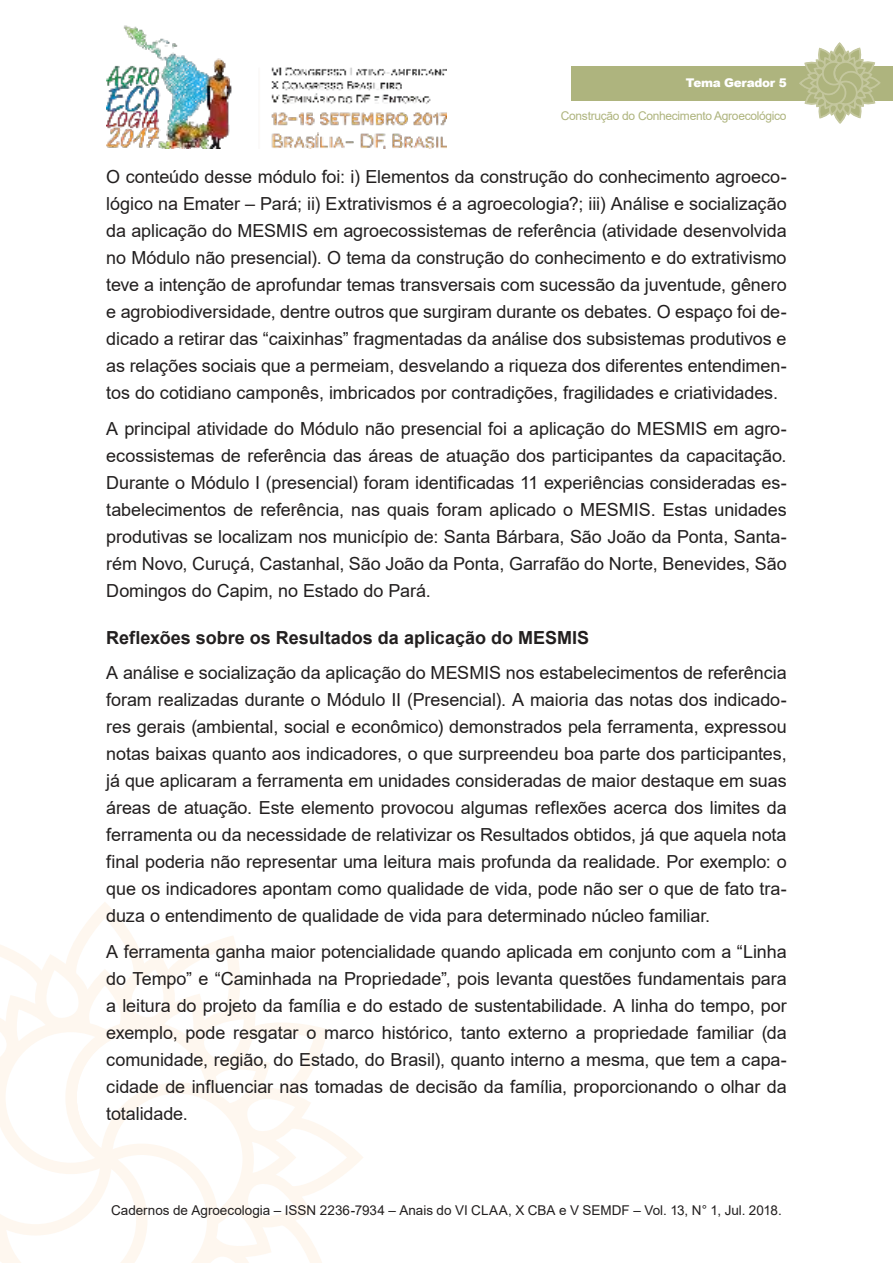
<style>
.page{position:relative;width:893px;height:1263px;background:#fff}
.page>*{position:absolute;margin:0;border:0;box-sizing:border-box;transform-origin:0 0}
.t1{font:18px/27px "Arial";letter-spacing:-.005em;color:#221f1f;text-align:justify}
.t2{font:700 18px "Arial";color:#221f1f}
.t3{font:13.5px "Arial";color:#221f1f}
.t4{font:12px "Arial";letter-spacing:-.025em;color:#aeb47e}
.t5{font:900 12px "Arial";letter-spacing:-.025em;color:#fff}
</style>
<div class="page">
<img style="left:106px;top:25px;width:340px;height:124px">
<svg style="left:0;top:910px;width:363px;height:353px"></svg>
<div style="left:571px;top:66px;width:322px;height:34px;background:#aeb47e"></div>
<svg style="left:798px;top:43px;width:83px;height:81px"></svg>
<p class="t5" style="left:686px;top:76px;width:102px">Tema Gerador 5</p>
<p class="t4" style="left:561px;top:112px;width:227px">Construção do Conhecimento Agroecológico</p>
<p class="t1" style="left:106px;top:165px;width:682px">O conteúdo desse módulo foi: i) Elementos da construção do conhecimento agroeco&shy;lógico na Emater – Pará; ii) Extrativismos é a agroecologia?; iii) Análise e socialização da aplicação do MESMIS em agroecossistemas de referência (atividade desenvolvida no Módulo não presencial). O tema da construção do conhecimento e do extrativismo teve a intenção de aprofundar temas transversais com sucessão da juventude, gênero e agrobiodiversidade, dentre outros que surgiram durante os debates. O espaço foi de&shy;dicado a retirar das “caixinhas” fragmentadas da análise dos subsistemas produtivos e as relações sociais que a permeiam, desvelando a riqueza dos diferentes entendimen&shy;tos do cotidiano camponês, imbricados por contradições, fragilidades e criatividades.</p>
<p class="t1" style="left:106px;top:417px;width:682px">A principal atividade do Módulo não presencial foi a aplicação do MESMIS em agro&shy;ecossistemas de referência das áreas de atuação dos participantes da capacitação.<br>Durante o Módulo I (presencial) foram identificadas 11 experiências consideradas es&shy;tabelecimentos de referência, nas quais foram aplicado o MESMIS. Estas unidades produtivas se localizam nos município de: Santa Bárbara, São João da Ponta, Santa&shy;rém Novo, Curuçá, Castanhal, São João da Ponta, Garrafão do Norte, Benevides, São Domingos do Capim, no Estado do Pará.</p>
<p class="t2" style="left:106px;top:631px;width:484px">Reflexões sobre os Resultados da aplicação do MESMIS</p>
<p class="t1" style="left:106px;top:661px;width:682px">A análise e socialização da aplicação do MESMIS nos estabelecimentos de referência foram realizadas durante o Módulo II (Presencial). A maioria das notas dos indicado&shy;res gerais (ambiental, social e econômico) demonstrados pela ferramenta, expressou notas baixas quanto aos indicadores, o que surpreendeu boa parte dos participantes, já que aplicaram a ferramenta em unidades consideradas de maior destaque em suas áreas de atuação. Este elemento provocou algumas reflexões acerca dos limites da ferramenta ou da necessidade de relativizar os Resultados obtidos, já que aquela nota final poderia não representar uma leitura mais profunda da realidade. Por exemplo: o que os indicadores apontam como qualidade de vida, pode não ser o que de fato tra&shy;duza o entendimento de qualidade de vida para determinado núcleo familiar.</p>
<p class="t1" style="left:106px;top:940px;width:682px">A ferramenta ganha maior potencialidade quando aplicada em conjunto com a “Linha do Tempo” e “Caminhada na Propriedade”, pois levanta questões fundamentais para a leitura do projeto da família e do estado de sustentabilidade. A linha do tempo, por exemplo, pode resgatar o marco histórico, tanto externo a propriedade familiar (da comunidade, região, do Estado, do Brasil), quanto interno a mesma, que tem a capa&shy;cidade de influenciar nas tomadas de decisão da família, proporcionando o olhar da totalidade.</p>
<p class="t3" style="left:111px;top:1205px;width:672px">Cadernos de Agroecologia – ISSN 2236-7934 – Anais do VI CLAA, X CBA e V SEMDF – Vol. 13, N° 1, Jul. 2018.</p>
</div>
